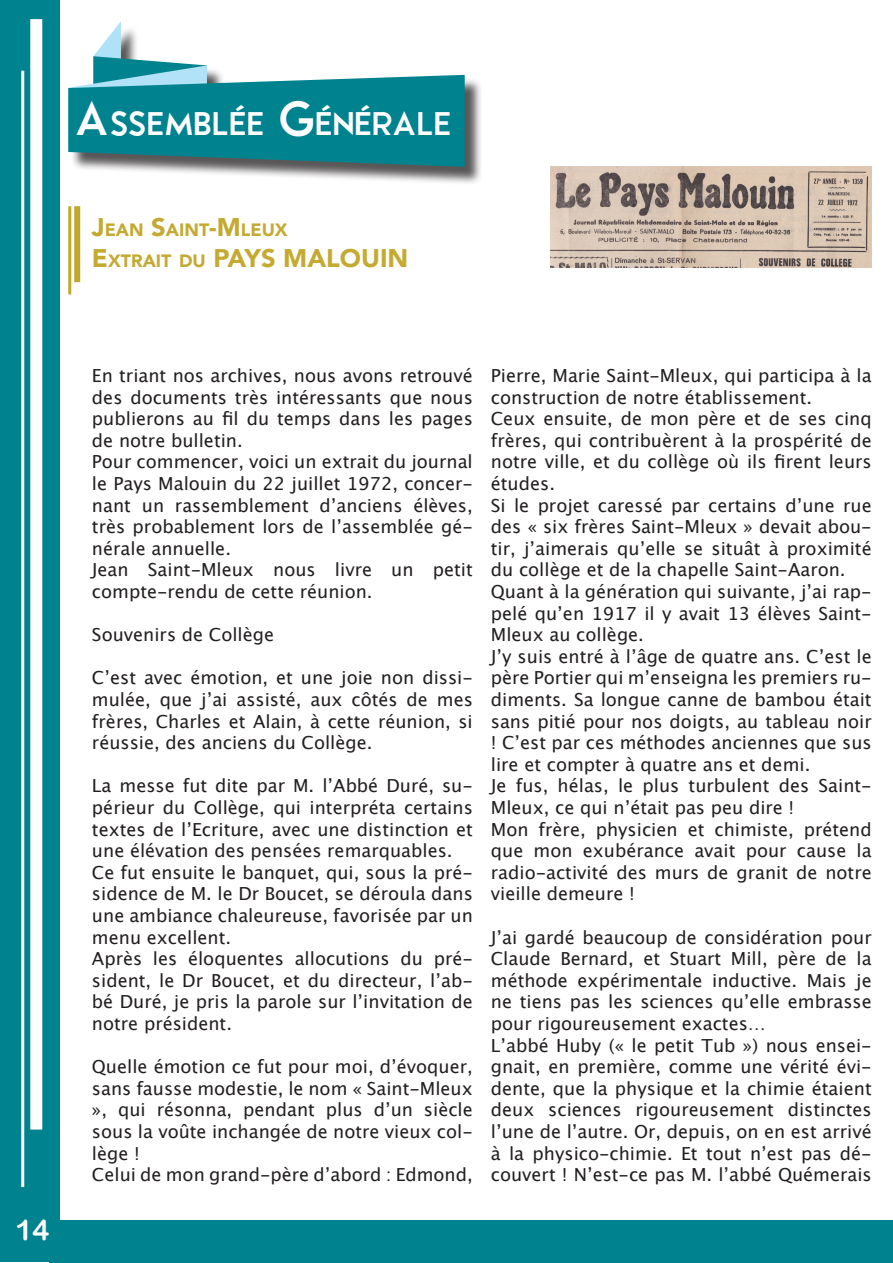
<style>
.page{position:relative;width:893px;height:1263px;background:#fff}
.page>*{position:absolute;margin:0;border:0;box-sizing:border-box;transform-origin:0 0}
.t1{font:900 32.55px "Zeronero";color:#fff}
.t2{font:28.5px "Arial Rounded MT Bold";color:#fff}
.t3{font:900 25.5px "Avenir";color:#c4aa33}
.t4{font:18px/21.6px "Lucida Grande";color:#231f20;text-align:justify}
.t5{font:900 17.85px "Avenir";color:#c4aa33}
.s1{font-size:46.5px}
.s2{font-size:25.5px}
.s3{font-size:17.85px}
</style>
<div class="page">
<div style="left:0;top:0;width:60px;height:1198px;background:#00838f"></div>
<div style="left:0;top:1198px;width:60px;height:64px;background:#00838f"></div>
<div style="left:30px;top:19px;width:12px;height:1110px;background:#fff"></div>
<hr style="left:21px;top:71px;width:3px;height:1116px;background:#fff">
<div style="left:50px;top:1220px;width:843px;height:43px;background:#00838f"></div>
<hr style="left:68px;top:206px;width:3px;height:88px;background:#c3a72b">
<div style="left:74px;top:206px;width:6px;height:76px;background:#c3a72b"></div>
<img style="left:551px;top:167px;width:321px;height:101px">
<div style="left:71px;top:25px;width:412px;height:161px;background:#231f20;opacity:.75"></div>
<svg style="left:68px;top:21px;width:397px;height:146px"></svg>
<p class="t1" style="left:73px;top:104px;width:379px"><span class="s1">A</span>SSEMBLÉE <span class="s1">G</span>ÉNÉRALE</p>
<p class="t5" style="left:92px;top:214px;width:197px"><span class="s2">J</span>EAN <span class="s2">S</span>AINT<span class="s2">-M</span> LEUX</p>
<p class="t3" style="left:92px;top:236px;width:211px">E<span class="s3">XTRAIT DU</span> PAYS MAL</p>
<p class="t3" style="left:340px;top:236px;width:37px">OUIN</p>
<p class="t2" style="left:15px;top:1212px;width:35px">14</p>
<p class="t4" style="left:92px;top:365px;width:382px">En triant nos archives, nous avons retrouvé des documents très intéressants que nous publierons au fil du temps dans les pages de notre bulletin.</p>
<p class="t4" style="left:92px;top:451px;width:382px">Pour commencer, voici un extrait du journal le Pays Malouin du 22 juillet 1972, concer&shy;nant un rassemblement d’anciens élèves, très probablement lors de l’assemblée gé&shy;nérale annuelle.</p>
<p class="t4" style="left:92px;top:559px;width:382px">Jean Saint-Mleux nous livre un petit compte-rendu de cette réunion.</p>
<p class="t4" style="left:92px;top:624px;width:184px">Souvenirs de Collège</p>
<p class="t4" style="left:92px;top:667px;width:382px">C’est avec émotion, et une joie non dissi&shy;mulée, que j’ai assisté, aux côtés de mes frères, Charles et Alain, à cette réunion, si réussie, des anciens du Collège.</p>
<p class="t4" style="left:92px;top:775px;width:382px">La messe fut dite par M. l’Abbé Duré, su&shy;périeur du Collège, qui interpréta certains textes de l’Ecriture, avec une distinction et une élévation des pensées remarquables.</p>
<p class="t4" style="left:92px;top:862px;width:382px">Ce fut ensuite le banquet, qui, sous la pré&shy;sidence de M. le Dr Boucet, se déroula dans une ambiance chaleureuse, favorisée par un menu excellent.</p>
<p class="t4" style="left:92px;top:948px;width:382px">Après les éloquentes allocutions du pré&shy;sident, le Dr Boucet, et du directeur, l’ab&shy;bé Duré, je pris la parole sur l’invitation de notre président.</p>
<p class="t4" style="left:92px;top:1056px;width:382px">Quelle émotion ce fut pour moi, d’évoquer, sans fausse modestie, le nom « Saint-Mleux », qui résonna, pendant plus d’un siècle sous la voûte inchangée de notre vieux col&shy;lège !</p>
<p class="t4" style="left:92px;top:1164px;width:382px">Celui de mon grand-père d’abord : Edmond,</p>
<p class="t4" style="left:491px;top:365px;width:382px">Pierre, Marie Saint-Mleux, qui participa à la construction de notre établissement.</p>
<p class="t4" style="left:491px;top:408px;width:382px">Ceux ensuite, de mon père et de ses cinq frères, qui contribuèrent à la prospérité de notre ville, et du collège où ils firent leurs études.</p>
<p class="t4" style="left:491px;top:494px;width:382px">Si le projet caressé par certains d’une rue des « six frères Saint-Mleux » devait abou&shy;tir, j’aimerais qu’elle se situât à proximité du collège et de la chapelle Saint-Aaron.</p>
<p class="t4" style="left:491px;top:581px;width:382px">Quant à la génération qui suivante, j’ai rap&shy;pelé qu’en 1917 il y avait 13 élèves Saint-Mleux au collège.</p>
<p class="t4" style="left:491px;top:646px;width:382px">J’y suis entré à l’âge de quatre ans. C’est le père Portier qui m’enseigna les premiers ru&shy;diments. Sa longue canne de bambou était sans pitié pour nos doigts, au tableau noir ! C’est par ces méthodes anciennes que sus lire et compter à quatre ans et demi.</p>
<p class="t4" style="left:491px;top:775px;width:382px">Je fus, hélas, le plus turbulent des Saint-<br>Mleux, ce qui n’était pas peu dire !</p>
<p class="t4" style="left:491px;top:818px;width:382px">Mon frère, physicien et chimiste, prétend que mon exubérance avait pour cause la radio-activité des murs de granit de notre vieille demeure !</p>
<p class="t4" style="left:491px;top:926px;width:382px">J’ai gardé beaucoup de considération pour Claude Bernard, et Stuart Mill, père de la méthode expérimentale inductive. Mais je ne tiens pas les sciences qu’elle embrasse pour rigoureusement exactes…</p>
<p class="t4" style="left:491px;top:1034px;width:382px">L’abbé Huby (« le petit Tub ») nous ensei&shy;gnait, en première, comme une vérité évi&shy;dente, que la physique et la chimie étaient deux sciences rigoureusement distinctes l’une de l’autre. Or, depuis, on en est arrivé à la physico-chimie. Et tout n’est pas dé&shy;couvert ! N’est-ce pas M. l’abbé Quémerais</p>
</div>
